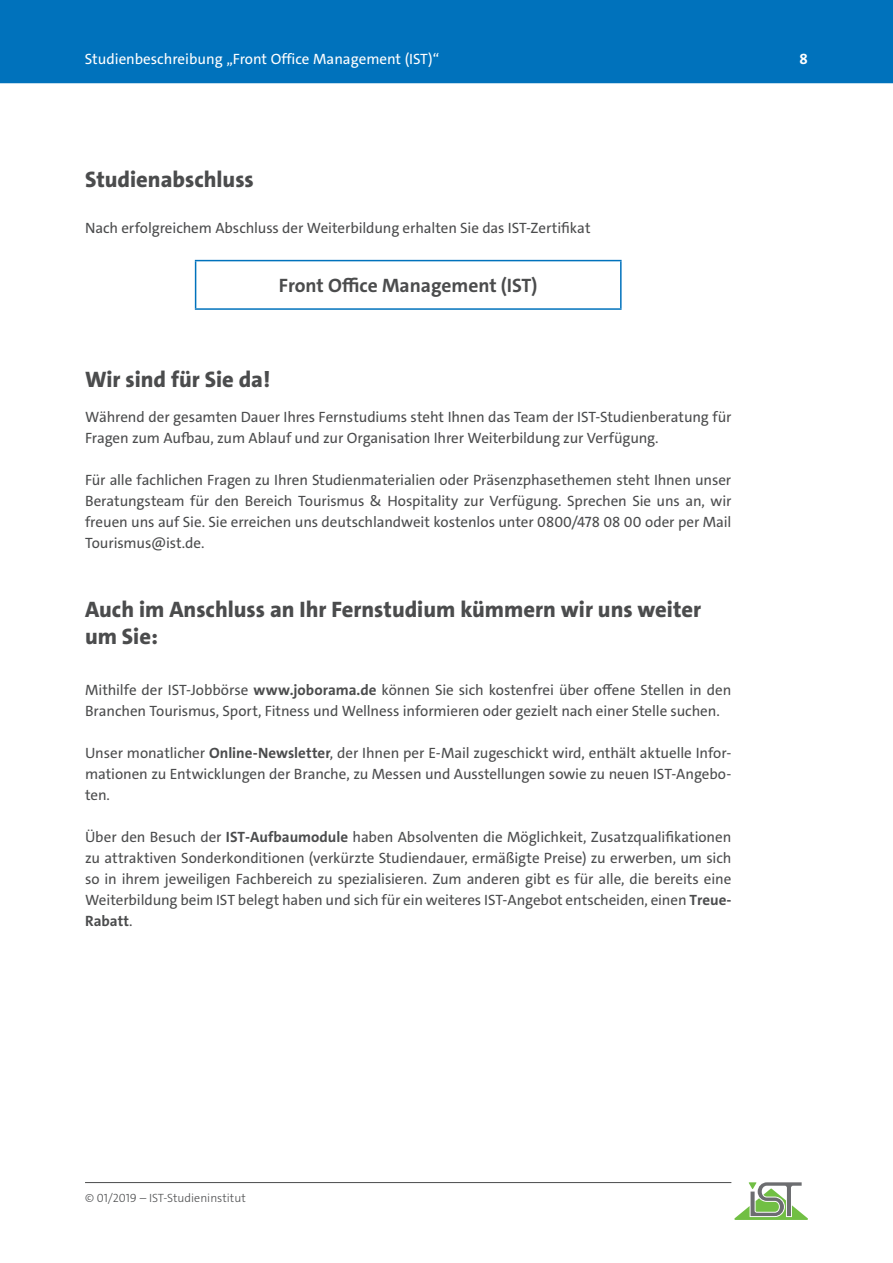
<style>
.page{position:relative;width:893px;height:1263px;background:#fff}
.page>*{position:absolute;margin:0;border:0;box-sizing:border-box;transform-origin:0 0}
.t1{font:800 22.5px/27px "The Sans C4 s";color:#4b4c4d}
.t2{font:700 19.5px "The Sans C4 s";color:#4b4c4d}
.t3{font:15px/21px "The Sans C4 s";letter-spacing:-.005em;color:#4b4c4d;text-align:justify}
.t4{font:15px "The Sans C4 s";color:#fff}
.t5{font:700 15px "The Sans C4 s";color:#fff}
.t6{font:300 12px "The Sans C4 s";color:#4b4c4d}
.s1{font-weight:700}
</style>
<div class="page">
<hr style="left:85px;top:1182px;width:646px;height:1px;background:#4b4c4d">
<svg style="left:734px;top:1182px;width:74px;height:38px"></svg>
<div style="left:0;top:0;width:893px;height:83px;background:#0072bc"></div>
<hr style="left:195px;top:261px;width:1px;height:47px;background:#0072bc">
<hr style="left:195px;top:260px;width:427px;height:1px;background:#0072bc">
<hr style="left:620px;top:261px;width:2px;height:47px;background:#0072bc">
<hr style="left:195px;top:308px;width:427px;height:2px;background:#0072bc">
<p class="t4" style="left:85px;top:49px;width:356px">Studienbeschreibung „Front Office Management (IST)“</p>
<p class="t5" style="left:800px;top:49px;width:10px">8</p>
<h1 class="t1" style="left:85px;top:166px;width:170px">Studienabschluss</h1>
<p class="t3" style="left:85px;top:217px;width:507px">Nach erfolgreichem Abschluss der Weiterbildung erhalten Sie das IST-Zertifikat</p>
<h2 class="t2" style="left:279px;top:273px;width:260px">Front Office Management (IST)</h2>
<h1 class="t1" style="left:85px;top:366px;width:187px">Wir sind für Sie da!</h1>
<p class="t3" style="left:85px;top:406px;width:648px">Während der gesamten Dauer Ihres Fernstudiums steht Ihnen das Team der IST-Studienberatung für<br>Fragen zum Aufbau, zum Ablauf und zur Organisation Ihrer Weiterbildung zur Verfügung.</p>
<p class="t3" style="left:85px;top:469px;width:648px">Für alle fachlichen Fragen zu Ihren Studienmaterialien oder Präsenzphasethemen steht Ihnen unser Beratungsteam für den Bereich Tourismus &amp; Hospitality zur Verfügung. Sprechen Sie uns an, wir freuen uns auf Sie. Sie erreichen uns deutschlandweit kostenlos unter 0800/478 08 00 oder per Mail Tourismus@ist.de.</p>
<h1 class="t1" style="left:85px;top:596px;width:618px">Auch im Anschluss an Ihr Fernstudium kümmern wir uns weiter um Sie:</h1>
<p class="t3" style="left:85px;top:679px;width:648px">Mithilfe der IST-Jobbörse <span class="s1">www.joborama.de</span> können Sie sich kostenfrei über offene Stellen in den<br>Branchen Tourismus, Sport, Fitness und Wellness informieren oder gezielt nach einer Stelle suchen.</p>
<p class="t3" style="left:85px;top:742px;width:648px">Unser monatlicher <span class="s1">Online-Newsletter</span>, der Ihnen per E-Mail zugeschickt wird, enthält aktuelle Infor&shy;mationen zu Entwicklungen der Branche, zu Messen und Ausstellungen sowie zu neuen IST-Angebo&shy;ten.</p>
<p class="t3" style="left:85px;top:826px;width:648px">Über den Besuch der <span class="s1">IST-Aufbaumodule</span> haben Absolventen die Möglichkeit, Zusatzqualifikationen zu attraktiven Sonderkonditionen (verkürzte Studiendauer, ermäßigte Preise) zu erwerben, um sich so in ihrem jeweiligen Fachbereich zu spezialisieren. Zum anderen gibt es für alle, die bereits eine Weiterbildung beim IST belegt haben und sich für ein weiteres IST-Angebot entscheiden, einen <span class="s1">Treue-Rabatt</span>.</p>
<p class="t6" style="left:85px;top:1190px;width:162px">© 01/2019 – IST-Studieninstitut</p>
</div>
